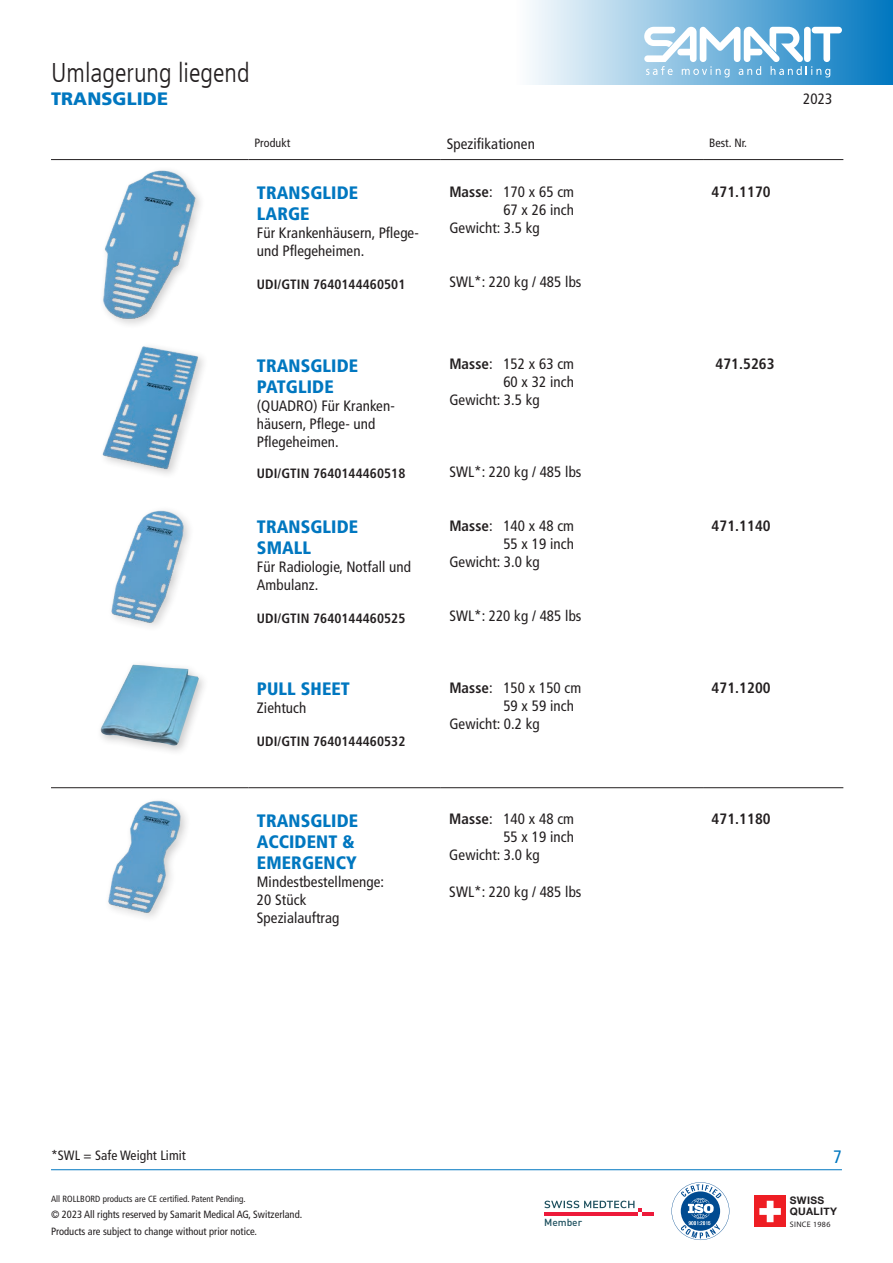
<style>
.page{position:relative;width:893px;height:1263px;background:#fff}
.page>*{position:absolute;margin:0;border:0;box-sizing:border-box;transform-origin:0 0}
.t1{font:300 condensed 27px "Frutiger LT Com";color:#231f20}
.t2{font:900 condensed 18px/21px "Frutiger LT Com";letter-spacing:.005em;color:#0077c0}
.t3{font:900 18px "Frutiger LT Com";letter-spacing:.005em;color:#0077c0}
.t4{font:condensed 18px "Frutiger LT Com";color:#0077c0}
.t5{font:condensed 15px/18px "Frutiger LT Com";letter-spacing:.005em;color:#231f20}
.t6{font:700 condensed 15px "Frutiger LT Com";letter-spacing:.005em;color:#231f20}
.t7{font:700 condensed 13.5px "Frutiger LT Com";letter-spacing:.005em;color:#231f20}
.t8{font:condensed 13.5px "Frutiger LT Com";letter-spacing:.005em;color:#231f20}
.t9{font:condensed 12px "Frutiger LT Com";letter-spacing:.005em;color:#231f20}
.t10{font:condensed 10.5px/16.5px "Frutiger LT Com";color:#231f20}
.t11{font:700 10.35px/11.1px "Helvetica Neue";letter-spacing:.03em;color:#231f20}
.t12{font:500 10.2px "DIN Pro";color:#1f515f}
.t13{font:condensed 9px "Frutiger LT Com";letter-spacing:.005em;color:#231f20}
.t14{font:7.95px "Myriad Pro";letter-spacing:.04em;color:#231f20}
.s1{font-weight:700}
</style>
<div class="page">
<hr style="left:51px;top:1169px;width:791px;height:1px;background:#0077c0">
<div style="left:517px;top:0;width:376px;height:85px;background:linear-gradient(to right,#fdfdfe,#0278c0)"></div>
<svg style="left:644px;top:27px;width:198px;height:50px"></svg>
<div style="left:754px;top:1196px;width:32px;height:31px;background:#ee1d23"></div>
<svg style="left:759px;top:1201px;width:22px;height:21px"></svg>
<svg style="left:544px;top:1200px;width:110px;height:15px"></svg>
<svg style="left:671px;top:1182px;width:58px;height:58px"></svg>
<hr style="left:51px;top:159px;width:197px;height:1px;background:#231f20">
<hr style="left:248px;top:159px;width:193px;height:1px;background:#231f20">
<hr style="left:441px;top:159px;width:262px;height:1px;background:#231f20">
<hr style="left:703px;top:159px;width:140px;height:1px;background:#231f20">
<hr style="left:248px;top:787px;width:193px;height:1px;background:#231f20">
<hr style="left:51px;top:787px;width:197px;height:1px;background:#231f20">
<hr style="left:441px;top:787px;width:262px;height:1px;background:#231f20">
<hr style="left:703px;top:787px;width:140px;height:1px;background:#231f20">
<img style="left:103px;top:170px;width:97px;height:151px">
<img style="left:102px;top:346px;width:99px;height:127px">
<img style="left:111px;top:510px;width:79px;height:117px">
<div style="left:96px;top:660px;width:113px;height:96px;background:#231f20;opacity:.23"></div>
<img style="left:101px;top:665px;width:98px;height:80px">
<img style="left:108px;top:800px;width:79px;height:118px">
<h1 class="t1" style="left:51px;top:57px;width:200px">Umlagerung liegend</h1>
<p class="t3" style="left:51px;top:88px;width:119px">TRANSGLIDE</p>
<p class="t9" style="left:254px;top:136px;width:37px">Produkt</p>
<p class="t5" style="left:447px;top:135px;width:90px">Spezifikationen</p>
<p class="t9" style="left:709px;top:136px;width:40px">Best. Nr.</p>
<p class="t2" style="left:257px;top:182px;width:103px">TRANSGLIDE<br>LARGE</p>
<p class="t5" style="left:257px;top:224px;width:163px">Für Krankenhäusern, Pflege&shy;und Pflegeheimen.</p>
<p class="t7" style="left:257px;top:276px;width:150px">UDI/GTIN 7640144460501</p>
<p class="t5" style="left:449px;top:182px;width:126px"><span class="s1">Masse</span>: 170 x 65 cm</p>
<p class="t5" style="left:503px;top:200px;width:72px">67 x 26 inch</p>
<p class="t5" style="left:449px;top:218px;width:92px">Gewicht: 3.5 kg</p>
<p class="t5" style="left:449px;top:272px;width:134px">SWL*: 220 kg / 485 lbs</p>
<p class="t6" style="left:711px;top:182px;width:61px">471.1170</p>
<p class="t2" style="left:257px;top:355px;width:103px">TRANSGLIDE<br>PATGLIDE</p>
<p class="t5" style="left:257px;top:397px;width:139px">(QUADRO) Für Kranken&shy;häusern, Pflege- und<br>Pflegeheimen.</p>
<p class="t7" style="left:257px;top:465px;width:150px">UDI/GTIN 7640144460518</p>
<p class="t2" style="left:257px;top:516px;width:103px">TRANSGLIDE<br>SMALL</p>
<p class="t5" style="left:257px;top:558px;width:156px">Für Radiologie, Notfall und<br>Ambulanz.</p>
<p class="t7" style="left:257px;top:610px;width:150px">UDI/GTIN 7640144460525</p>
<p class="t2" style="left:257px;top:678px;width:95px">PULL SHEET</p>
<p class="t5" style="left:257px;top:699px;width:51px">Ziehtuch</p>
<p class="t7" style="left:257px;top:733px;width:150px">UDI/GTIN 7640144460532</p>
<p class="t2" style="left:257px;top:810px;width:103px">TRANSGLIDE<br>ACCIDENT &amp;<br>EMERGENCY</p>
<p class="t5" style="left:257px;top:873px;width:129px">Mindestbestellmenge:<br>20 Stück<br>Spezialauftrag</p>
<p class="t5" style="left:449px;top:355px;width:126px"><span class="s1">Masse</span>: 152 x 63 cm</p>
<p class="t5" style="left:503px;top:373px;width:72px">60 x 32 inch</p>
<p class="t5" style="left:449px;top:391px;width:92px">Gewicht: 3.5 kg</p>
<p class="t5" style="left:449px;top:463px;width:134px">SWL*: 220 kg / 485 lbs</p>
<p class="t5" style="left:449px;top:517px;width:126px"><span class="s1">Masse</span>: 140 x 48 cm</p>
<p class="t5" style="left:503px;top:535px;width:72px">55 x 19 inch</p>
<p class="t5" style="left:449px;top:553px;width:92px">Gewicht: 3.0 kg</p>
<p class="t5" style="left:449px;top:607px;width:134px">SWL*: 220 kg / 485 lbs</p>
<p class="t5" style="left:449px;top:678px;width:134px"><span class="s1">Masse</span>: 150 x 150 cm</p>
<p class="t5" style="left:503px;top:696px;width:72px">59 x 59 inch</p>
<p class="t5" style="left:449px;top:714px;width:92px">Gewicht: 0.2 kg</p>
<p class="t5" style="left:449px;top:810px;width:126px"><span class="s1">Masse</span>: 140 x 48 cm</p>
<p class="t5" style="left:503px;top:828px;width:72px">55 x 19 inch</p>
<p class="t5" style="left:449px;top:846px;width:92px">Gewicht: 3.0 kg</p>
<p class="t5" style="left:449px;top:882px;width:134px">SWL*: 220 kg / 485 lbs</p>
<p class="t6" style="left:715px;top:355px;width:61px">471.5263</p>
<p class="t6" style="left:711px;top:517px;width:61px">471.1140</p>
<p class="t6" style="left:711px;top:678px;width:61px">471.1200</p>
<p class="t6" style="left:711px;top:810px;width:61px">471.1180</p>
<p class="t5" style="left:803px;top:90px;width:31px">2023</p>
<p class="t8" style="left:51px;top:1147px;width:136px">*SWL = Safe Weight Limit</p>
<p class="t4" style="left:833px;top:1147px;width:10px">7</p>
<p class="t13" style="left:51px;top:1193px;width:196px">All ROLLBORD products are CE certified. Patent Pending.</p>
<p class="t10" style="left:51px;top:1206px;width:253px">© 2023 All rights reserved by Samarit Medical AG, Switzerland.<br>Products are subject to change without prior notice.</p>
<p class="t11" style="left:790px;top:1195px;width:49px">SWISS<br>QUALITY</p>
<p class="t12" style="left:544px;top:1214px;width:40px">Member</p>
<p class="t14" style="left:790px;top:1219px;width:42px">SINCE 1986</p>
</div>
